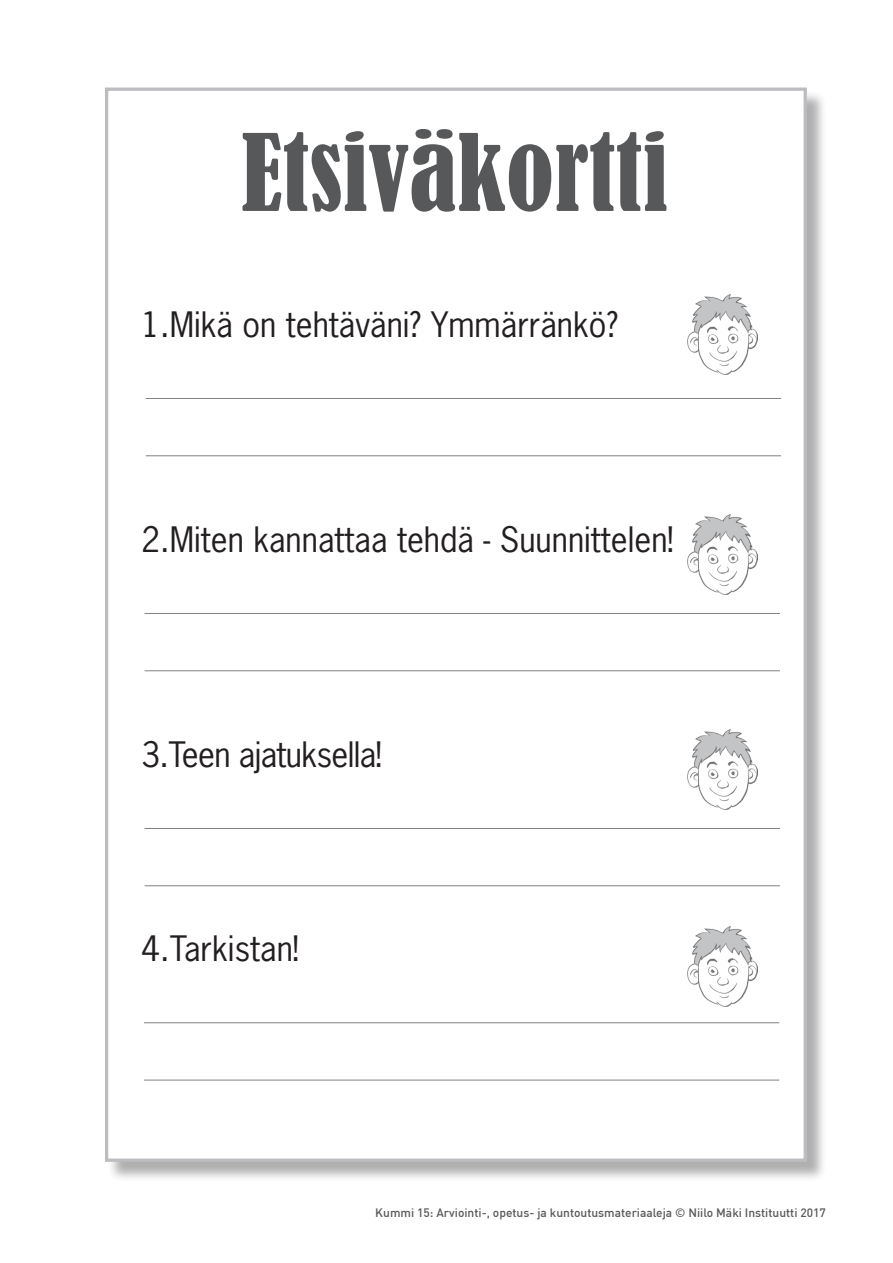
<style>
.page{position:relative;width:893px;height:1263px;background:#fff}
.page>*{position:absolute;margin:0;border:0;box-sizing:border-box;transform-origin:0 0}
.t1{font:condensed 99px "Bernard";color:#57585a}
.t2{font:33px "News Gothic Std";color:#231f20}
.t3{font:33px "News Gothic Std";letter-spacing:-.02em;color:#231f20}
.t4{font:500 12px "DIN Pro";color:#57585a}
</style>
<div class="page">
<div style="left:107px;top:90px;width:721px;height:1092px;background:#231f20;opacity:.36"></div>
<div style="left:105px;top:88px;width:702px;height:1074px;background:#fff;border:3px solid #bcbdc0"></div>
<hr style="left:146px;top:398px;width:635px;height:1px;background:#808285">
<hr style="left:146px;top:455px;width:635px;height:1px;background:#808285">
<hr style="left:145px;top:613px;width:635px;height:1px;background:#808285">
<hr style="left:145px;top:670px;width:635px;height:1px;background:#808285">
<hr style="left:145px;top:828px;width:635px;height:1px;background:#808285">
<hr style="left:145px;top:885px;width:635px;height:1px;background:#808285">
<hr style="left:144px;top:1022px;width:635px;height:1px;background:#808285">
<hr style="left:144px;top:1079px;width:635px;height:1px;background:#808285">
<img style="left:687px;top:294px;width:70px;height:81px">
<img style="left:687px;top:514px;width:70px;height:81px">
<img style="left:687px;top:729px;width:70px;height:81px">
<img style="left:687px;top:926px;width:70px;height:81px">
<h1 class="t1" style="left:241px;top:115px;width:428px">Etsiväkortti</h1>
<p class="t2" style="left:141px;top:303px;width:478px">1.Mikä on tehtäväni? Ymmärränkö?</p>
<p class="t2" style="left:141px;top:518px;width:534px">2.Miten kannattaa tehdä - Suunnittelen!</p>
<p class="t3" style="left:141px;top:733px;width:242px">3.Teen ajatuksella!</p>
<p class="t2" style="left:141px;top:928px;width:159px">4.Tarkistan!</p>
<p class="t4" style="left:375px;top:1205px;width:452px">Kummi 15: Arviointi-, opetus- ja kuntoutusmateriaaleja © Niilo Mäki Instituutti 2017</p>
</div>
